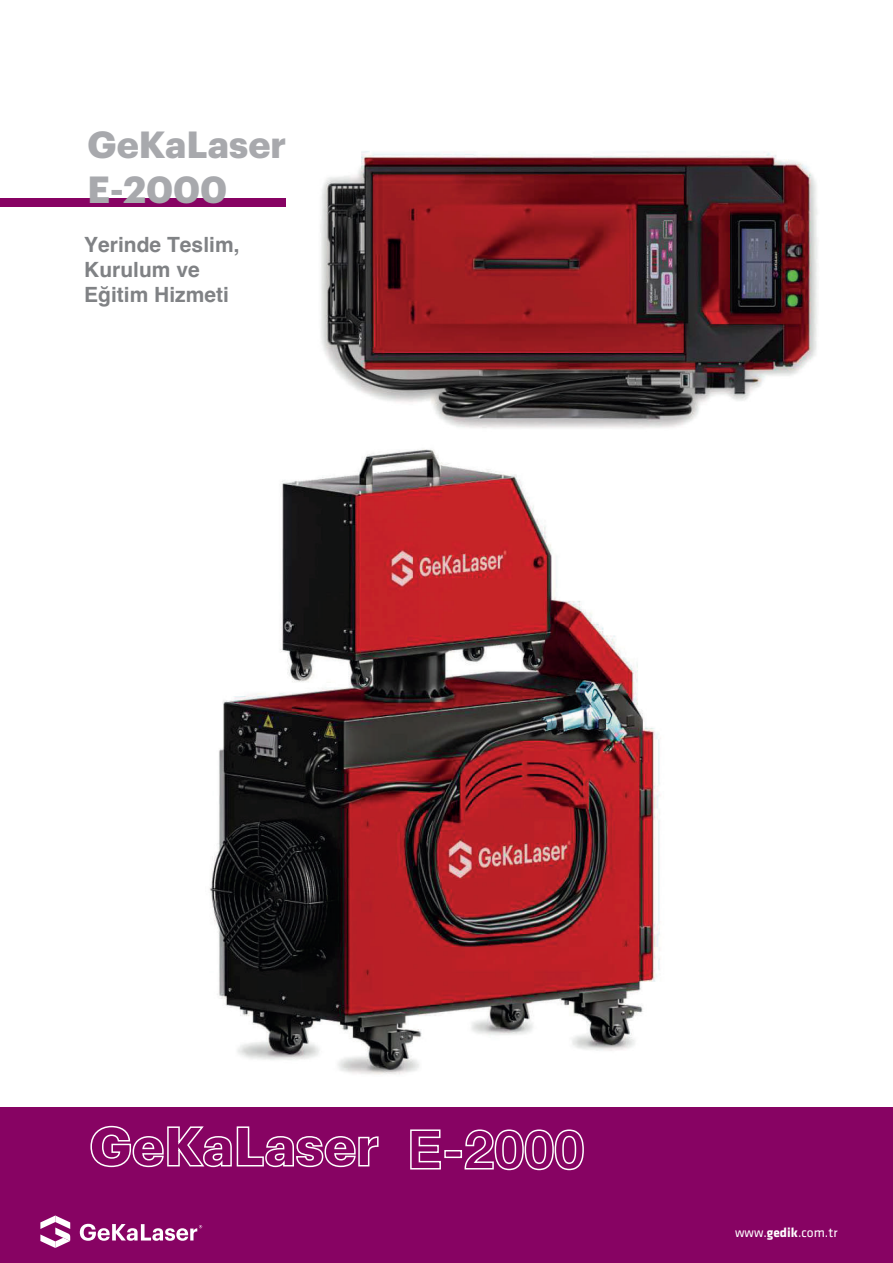
<style>
.page{position:relative;width:893px;height:1263px;background:#fff}
.page>*{position:absolute;margin:0;border:0;box-sizing:border-box;transform-origin:0 0}
.t1{font:700 37.05px/44.4px "Graphik";color:#a8a9ad}
.t2{font:700 21px/25.2px "Helvetica";color:#808285}
.t3{font:13.5px "Klavika";color:#fff}
.s1{font-weight:700}
</style>
<div class="page">
<img style="left:189px;top:151px;width:629px;height:924px">
<div style="left:0;top:1108px;width:893px;height:155px;background:#870363"></div>
<div style="left:0;top:199px;width:286px;height:8px;background:#870363"></div>
<svg style="left:40px;top:1215px;width:30px;height:33px"></svg>
<svg style="left:80px;top:1224px;width:122px;height:17px"></svg>
<svg style="left:90px;top:1125px;width:289px;height:43px"></svg>
<svg style="left:410px;top:1129px;width:31px;height:41px"></svg>
<div style="left:444px;top:1150px;width:18px;height:8px;border:2px solid #fff"></div>
<svg style="left:464px;top:1129px;width:120px;height:42px"></svg>
<h1 class="t1" style="left:88px;top:119px;width:200px">GeKaLaser<br>E-2000</h1>
<p class="t2" style="left:84px;top:234px;width:157px">Yerinde Teslim,<br>Kurulum ve<br>Eğitim Hizmeti</p>
<p class="t3" style="left:735px;top:1225px;width:104px">www.<span class="s1">gedik</span>.com.tr</p>
</div>
